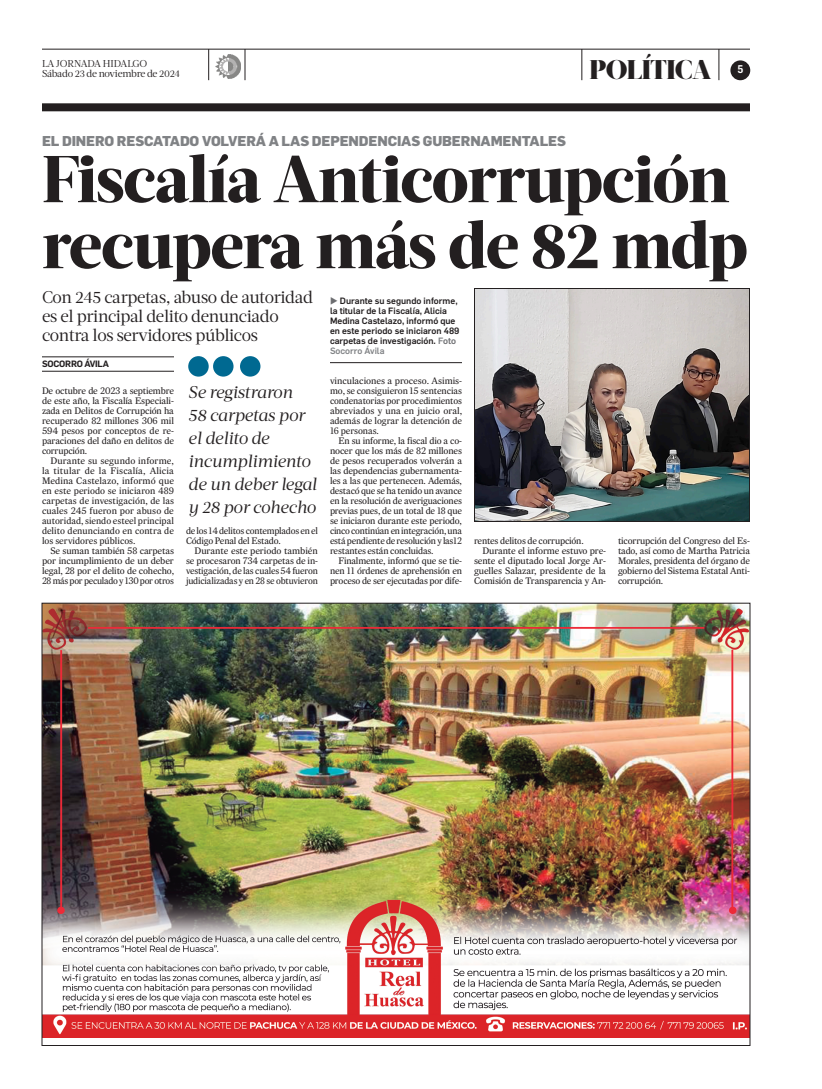
<style>
.page{position:relative;width:822px;height:1089px;background:#fff}
.page>*{position:absolute;margin:0;border:0;box-sizing:border-box;transform-origin:0 0}
.CABEZA_22{font:800 66px "Acta Headline";letter-spacing:-.02em;color:#231f20}
.SECCION{font:900 27px "Acta Display";letter-spacing:-.02em;color:#231f20}
.SUMARIO_17{font:17px/19px "Acta Deck";letter-spacing:-.02em;color:#231f20}
.DESTACADO_DE_NOTA{font:italic 17px/23px "Acta Deck";letter-spacing:-.01em;color:#231f20}
.BALAZO_14{font:800 14px "Flama";letter-spacing:-.01em;color:#808285}
.NUMERO_PAGINA{font:600 11px "Flama Semicond";color:#fff}
.FECHA_SUPERIOR{font:10px "Acta Deck";letter-spacing:-.025em;color:#231f20}
.LA_JORNADA{font:10px "Acta Deck";letter-spacing:-.01em;color:#231f20}
.BODY_TEXT{font:9.5px/10px "Expresso Tx";letter-spacing:-.02em;color:#231f20;text-align:justify}
.PIE_DE_FOTO_CON_PLEC{font:500 9px/10px "Flama";color:#231f20}
.CREDITO_COLUMNA{font:600 9px "Flama";letter-spacing:-.02em;color:#231f20}
.s1{color:#6c6d70}
.s2{color:#808285}
</style>
<div class="page">
<hr style="left:42px;top:357px;width:132px;height:1px;background:#231f20">
<hr style="left:42px;top:371px;width:132px;height:1px;background:#231f20">
<hr style="left:42px;top:49px;width:708px;height:1px;background:#231f20">
<div style="left:730px;top:60px;width:20px;height:20px;background:#231f20;border-radius:50%"></div>
<hr style="left:209px;top:49px;width:1px;height:31px;background:#231f20">
<hr style="left:245px;top:49px;width:1px;height:31px;background:#231f20">
<div style="left:42px;top:103px;width:708px;height:8px;background:#231f20"></div>
<hr style="left:582px;top:49px;width:1px;height:31px;background:#231f20">
<hr style="left:719px;top:49px;width:1px;height:31px;background:#231f20">
<img style="left:215px;top:54px;width:26px;height:25px">
<hr style="left:330px;top:362px;width:132px;height:1px;background:#231f20">
<img style="left:44px;top:605px;width:704px;height:432px">
<img style="left:476px;top:290px;width:272px;height:230px">
<div style="left:474px;top:288px;width:276px;height:234px;border:1px solid #231f20"></div>
<div style="left:188px;top:356px;width:21px;height:21px;background:#006991;border-radius:50%"></div>
<div style="left:213px;top:356px;width:21px;height:21px;background:#006991;border-radius:50%"></div>
<div style="left:240px;top:356px;width:20px;height:21px;background:#006991;border-radius:50%"></div>
<p class="LA_JORNADA" style="left:42px;top:58px;width:107px">LA JORNADA HIDALGO</p>
<p class="FECHA_SUPERIOR" style="left:42px;top:68px;width:140px">Sábado 23 de noviembre de 2024</p>
<p class="BALAZO_14" style="left:42px;top:131px;width:525px">EL DINERO RESCATADO VOLVERÁ A LAS DEPENDENCIAS GUBERNAMENTALES</p>
<p class="SECCION" style="left:590px;top:53px;width:123px">POLÍTICA</p>
<p class="NUMERO_PAGINA" style="left:737px;top:62px;width:7px">5</p>
<p class="CABEZA_22" style="left:42px;top:140px;width:689px">Fiscalía Anticorrupción</p>
<p class="CABEZA_22" style="left:42px;top:206px;width:707px">recupera más de 82 mdp</p>
<p class="SUMARIO_17" style="left:42px;top:288px;width:272px">Con 245 carpetas, abuso de autoridad es el principal delito denunciado contra los servidores públicos</p>
<p class="PIE_DE_FOTO_CON_PLEC" style="left:330px;top:295px;width:131px"><span class="s1">◆</span> Durante su segundo informe, la titular de la Fiscalía, Alicia<br>Medina Castelazo, informó que en este periodo se iniciaron 489 carpetas de investigación. <span class="s2">F</span><span class="s1">oto<br></span><span class="s2">Socorro Ávila</span></p>
<p class="CREDITO_COLUMNA" style="left:42px;top:357px;width:69px">SOCORRO ÁVILA</p>
<p class="BODY_TEXT" style="left:42px;top:386px;width:134px">De octubre de 2023 a septiembre de este año, la Fiscalía Especiali&shy;zada en Delitos de Corrupción ha recuperado 82 millones 306 mil 594 pesos por conceptos de re&shy;paraciones del daño en delitos de corrupción.</p>
<p class="BODY_TEXT" style="left:42px;top:456px;width:134px;text-indent:9px">Durante su segundo informe, la titular de la Fiscalía, Alicia Medina Castelazo, informó que en este periodo se iniciaron 489 carpetas de investigación, de las cuales 245 fueron por abuso de autoridad, siendo esteel principal delito denunciando en contra de los servidores públicos.</p>
<p class="BODY_TEXT" style="left:42px;top:546px;width:134px;text-indent:9px">Se suman también 58 carpetas por incumplimiento de un deber legal, 28 por el delito de cohecho, 28 más por peculado y 130 por otros</p>
<p class="DESTACADO_DE_NOTA" style="left:188px;top:380px;width:106px">Se registraron</p>
<p class="DESTACADO_DE_NOTA" style="left:188px;top:403px;width:118px">58 carpetas por</p>
<p class="DESTACADO_DE_NOTA" style="left:188px;top:426px;width:130px">el delito de incumplimiento de un deber legal y 28 por cohecho</p>
<p class="BODY_TEXT" style="left:186px;top:526px;width:134px">de los 14 delitos contemplados en el<br>Código Penal del Estado.</p>
<p class="BODY_TEXT" style="left:186px;top:546px;width:134px;text-indent:9px">Durante este periodo también se procesaron 734 carpetas de in&shy;vestigación, de las cuales 54 fueron judicializadas y en 28 se obtuvieron</p>
<p class="BODY_TEXT" style="left:330px;top:376px;width:134px">vinculaciones a proceso. Asimis&shy;mo, se consiguieron 15 sentencias condenatorias por procedimientos abreviados y una en juicio oral, además de lograr la detención de 16 personas.</p>
<p class="BODY_TEXT" style="left:330px;top:436px;width:134px;text-indent:9px">En su informe, la fiscal dio a co&shy;nocer que los más de 82 millones de pesos recuperados volverán a las dependencias gubernamenta&shy;les a las que pertenecen. Además, destacó que se ha tenido un avance en la resolución de averiguaciones previas pues, de un total de 18 que se iniciaron durante este periodo, cinco continúan en integración, una está pendiente de resolución y las12 restantes están concluidas.</p>
<p class="BODY_TEXT" style="left:330px;top:556px;width:134px;text-indent:9px">Finalmente, informó que se tie&shy;nen 11 órdenes de aprehensión en proceso de ser ejecutadas por dife-</p>
<p class="BODY_TEXT" style="left:474px;top:536px;width:111px">rentes delitos de corrupción.</p>
<p class="BODY_TEXT" style="left:474px;top:546px;width:134px;text-indent:9px">Durante el informe estuvo pre&shy;sente el diputado local Jorge Ar&shy;guelles Salazar, presidente de la Comisión de Transparencia y An-</p>
<p class="BODY_TEXT" style="left:618px;top:536px;width:134px">ticorrupción del Congreso del Es&shy;tado, así como de Martha Patricia Morales, presidenta del órgano de gobierno del Sistema Estatal Anti&shy;corrupción.</p>
</div>
